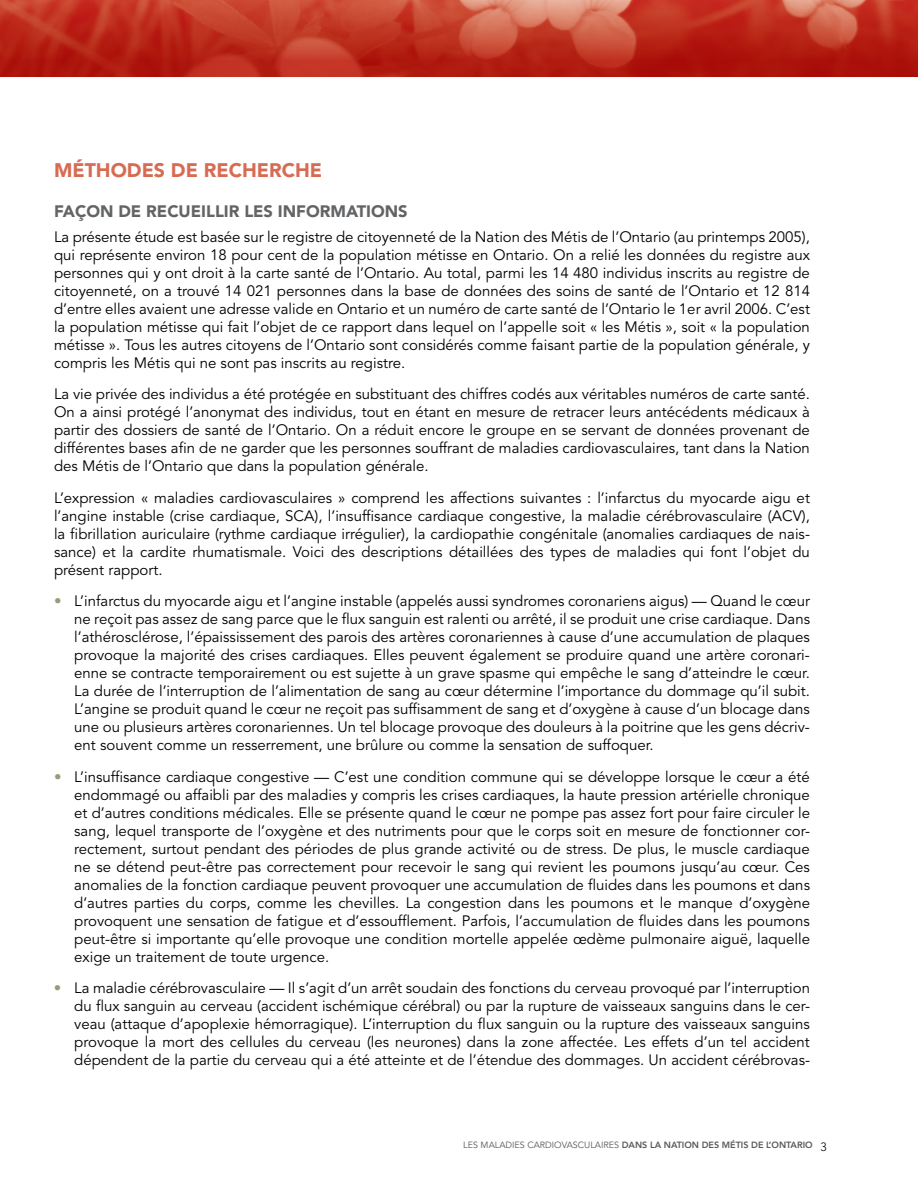
<style>
.page{position:relative;width:918px;height:1188px;background:#fff}
.page>*{position:absolute;margin:0;border:0;box-sizing:border-box;transform-origin:0 0}
.t1{font:900 19.5px "Avenir LT Std";color:#d76b53}
.t2{font:900 16.5px "Avenir LT Std";color:#636466}
.t3{font:15px/18px "Avenir LT Std";color:#000;text-align:justify}
.t4{font:800 9px "Avenir LT Std";color:#58595b}
.s1{font-weight:800;color:#979c77}
.s2{font-weight:400}
.s3{font-weight:300;font-size:12px;color:#000}
</style>
<div class="page">
<svg style="left:0;top:0;width:918px;height:77px;background:#bd3423"></svg>
<h1 class="t1" style="left:54px;top:158px;width:270px">MÉTHODES DE RECHERCHE</h1>
<p class="t2" style="left:54px;top:201px;width:103px">FAÇON DE RECUEILLIR</p>
<p class="t2" style="left:244px;top:201px;width:10px">LES</p>
<p class="t2" style="left:278px;top:201px;width:12px">INFORMATIONS</p>
<p class="t3" style="left:54px;top:228px;width:758px">La présente étude est basée sur le registre de citoyenneté de la Nation des Métis de l’Ontario (au printemps 2005), qui représente environ 18 pour cent de la population métisse en Ontario. On a relié les données du registre aux personnes qui y ont droit à la carte santé de l’Ontario. Au total, parmi les 14 480 individus inscrits au registre de citoyenneté, on a trouvé 14 021 personnes dans la base de données des soins de santé de l’Ontario et 12 814 d’entre elles avaient une adresse valide en Ontario et un numéro de carte santé de l’Ontario le 1er avril 2006. C’est la population métisse qui fait l’objet de ce rapport dans lequel on l’appelle soit « les Métis », soit « la population métisse ». Tous les autres citoyens de l’Ontario sont considérés comme faisant partie de la population générale, y compris les Métis qui ne sont pas inscrits au registre.</p>
<p class="t3" style="left:54px;top:385px;width:758px">La vie privée des individus a été protégée en substituant des chiffres codés aux véritables numéros de carte santé.<br>On a ainsi protégé l’anonymat des individus, tout en étant en mesure de retracer leurs antécédents médicaux à partir des dossiers de santé de l’Ontario. On a réduit encore le groupe en se servant de données provenant de différentes bases afin de ne garder que les personnes souffrant de maladies cardiovasculaires, tant dans la Nation des Métis de l’Ontario que dans la population générale.</p>
<p class="t3" style="left:54px;top:489px;width:758px">L’expression « maladies cardiovasculaires » comprend les affections suivantes : l’infarctus du myocarde aigu et l’angine instable (crise cardiaque, SCA), l’insuffisance cardiaque congestive, la maladie cérébrovasculaire (ACV), la fibrillation auriculaire (rythme cardiaque irrégulier), la cardiopathie congénitale (anomalies cardiaques de nais&shy;sance) et la cardite rhumatismale. Voici des descriptions détaillées des types de maladies qui font l’objet du présent rapport.</p>
<p class="t3" style="left:74px;top:592px;width:737px;text-indent:-20px"><span class="s1">•</span> L’infarctus du myocarde aigu et l’angine instable (appelés aussi syndromes coronariens aigus) — Quand le cœur ne reçoit pas assez de sang parce que le flux sanguin est ralenti ou arrêté, il se produit une crise cardiaque. Dans l’athérosclérose, l’épaississement des parois des artères coronariennes à cause d’une accumulation de plaques provoque la majorité des crises cardiaques. Elles peuvent également se produire quand une artère coronari&shy;enne se contracte temporairement ou est sujette à un grave spasme qui empêche le sang d’atteindre le cœur.<br>La durée de l’interruption de l’alimentation de sang au cœur détermine l’importance du dommage qu’il subit.<br>L’angine se produit quand le cœur ne reçoit pas suffisamment de sang et d’oxygène à cause d’un blocage dans une ou plusieurs artères coronariennes. Un tel blocage provoque des douleurs à la poitrine que les gens décriv&shy;ent souvent comme un resserrement, une brûlure ou comme la sensation de suffoquer.</p>
<p class="t3" style="left:74px;top:768px;width:737px;text-indent:-20px"><span class="s1">•</span> L’insuffisance cardiaque congestive — C’est une condition commune qui se développe lorsque le cœur a été endommagé ou affaibli par des maladies y compris les crises cardiaques, la haute pression artérielle chronique et d’autres conditions médicales. Elle se présente quand le cœur ne pompe pas assez fort pour faire circuler le sang, lequel transporte de l’oxygène et des nutriments pour que le corps soit en mesure de fonctionner cor&shy;rectement, surtout pendant des périodes de plus grande activité ou de stress. De plus, le muscle cardiaque ne se détend peut-être pas correctement pour recevoir le sang qui revient les poumons jusqu’au cœur. Ces anomalies de la fonction cardiaque peuvent provoquer une accumulation de fluides dans les poumons et dans d’autres parties du corps, comme les chevilles. La congestion dans les poumons et le manque d’oxygène provoquent une sensation de fatigue et d’essoufflement. Parfois, l’accumulation de fluides dans les poumons peut-être si importante qu’elle provoque une condition mortelle appelée œdème pulmonaire aiguë, laquelle exige un traitement de toute urgence.</p>
<p class="t3" style="left:74px;top:979px;width:737px;text-indent:-20px"><span class="s1">•</span> La maladie cérébrovasculaire — Il s’agit d’un arrêt soudain des fonctions du cerveau provoqué par l’interruption du flux sanguin au cerveau (accident ischémique cérébral) ou par la rupture de vaisseaux sanguins dans le cer&shy;veau (attaque d’apoplexie hémorragique). L’interruption du flux sanguin ou la rupture des vaisseaux sanguins provoque la mort des cellules du cerveau (les neurones) dans la zone affectée. Les effets d’un tel accident dépendent de la partie du cerveau qui a été atteinte et de l’étendue des dommages. Un accident cérébrovas-</p>
<p class="t4" style="left:463px;top:1140px;width:365px"><span class="s2">LES MALADIES CARDIOVASCULAIRES</span> DANS LA NATION DES MÉTIS DE L’ONTARIO <span class="s3">3</span></p>
</div>
